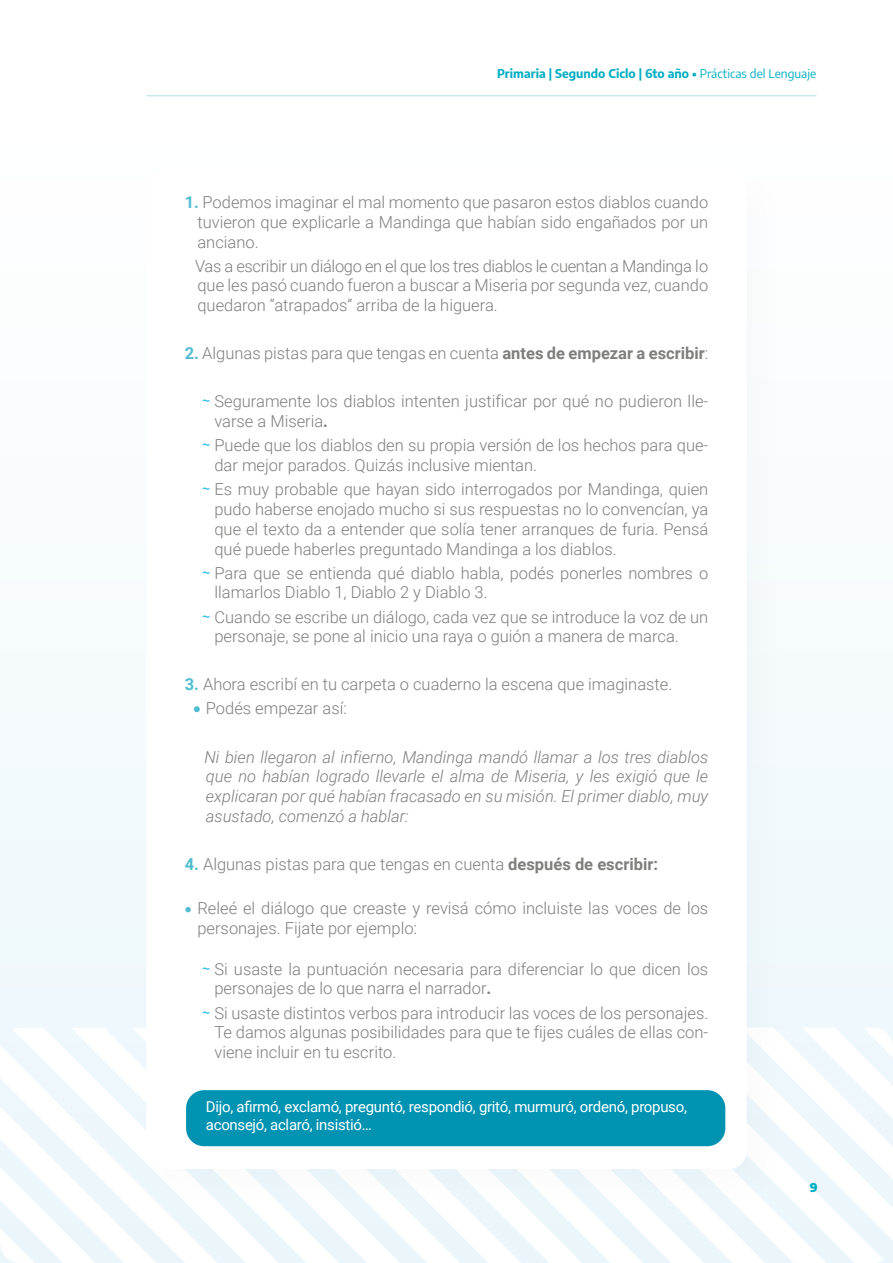
<style>
.page{position:relative;width:893px;height:1263px;background:#fff}
.page>*{position:absolute;margin:0;border:0;box-sizing:border-box;transform-origin:0 0}
.t1{font:300 16.5px/19.8px "Roboto";color:#7e7e7d}
.t2{font:italic 300 16.5px/19.8px "Roboto";color:#7e7e7d;text-align:justify}
.t3{font:15px/18px "Roboto";letter-spacing:-.02em;color:#fff}
.t4{font:700 12px "Encode Sans";color:#00aec3}
.t5{font:900 12px "Encode Sans";color:#00aec3}
.s1{font-weight:400}
.s2{font-weight:700;color:#50bed0}
.s3{font-weight:700}
.s4{font-family:"Encode Sans";font-weight:500;color:#33c0f3}
.s5{color:#50bed0}
</style>
<div class="page">
<div style="left:0;top:111px;width:893px;height:1152px;background:#f8fcfe"></div>
<svg style="left:582px;top:1218px;width:37px;height:45px"></svg>
<svg style="left:521px;top:1218px;width:61px;height:45px"></svg>
<svg style="left:460px;top:1218px;width:61px;height:45px"></svg>
<svg style="left:400px;top:1218px;width:60px;height:45px"></svg>
<svg style="left:339px;top:1218px;width:61px;height:45px"></svg>
<svg style="left:279px;top:1218px;width:60px;height:45px"></svg>
<svg style="left:619px;top:1179px;width:265px;height:84px"></svg>
<svg style="left:12px;top:1096px;width:267px;height:167px"></svg>
<svg style="left:796px;top:1096px;width:97px;height:83px"></svg>
<svg style="left:0;top:1106px;width:157px;height:157px"></svg>
<div style="left:132px;top:155px;width:664px;height:1063px;background:#f7fbfc"></div>
<div style="left:146px;top:169px;width:601px;height:1000px;background:#fff;border-radius:18px"></div>
<hr style="left:146px;top:95px;width:670px;height:1px;background:#cce8ef">
<div style="left:186px;top:1090px;width:539px;height:56px;background:#0193b1;border-radius:18px"></div>
<p class="t4" style="left:497px;top:65px;width:321px">Primaria | Segundo Ciclo | 6to año • <span class="s1">Prácticas del Lenguaje</span></p>
<p class="t1" style="left:197px;top:192px;width:512px;text-align:justify;text-indent:-13px"><span class="s2">1.</span> Podemos imaginar el mal momento que pasaron estos diablos cuando tuvieron que explicarle a Mandinga que habían sido engañados por un anciano.</p>
<p class="t1" style="left:195px;top:255px;width:515px;text-align:justify">Vas a escribir un diálogo en el que los tres diablos le cuentan a Mandinga lo que les pasó cuando fueron a buscar a Miseria por segunda vez, cuando quedaron “atrapados” arriba de la higuera.</p>
<p class="t1" style="left:185px;top:343px;width:525px"><span class="s2">2.</span> Algunas pistas para que tengas en cuenta <span class="s3">antes de empezar a escribir</span>:</p>
<p class="t1" style="left:214px;top:391px;width:495px;text-indent:-13px"><span class="s4">~</span> Seguramente los diablos intenten justificar por qué no pudieron lle&shy;varse a Miseria<span class="s3">.</span></p>
<p class="t1" style="left:214px;top:435px;width:495px;text-indent:-13px"><span class="s4">~</span> Puede que los diablos den su propia versión de los hechos para que&shy;dar mejor parados. Quizás inclusive mientan.</p>
<p class="t1" style="left:214px;top:479px;width:495px;text-align:justify;text-indent:-13px"><span class="s4">~</span> Es muy probable que hayan sido interrogados por Mandinga, quien pudo haberse enojado mucho si sus respuestas no lo convencían, ya que el texto da a entender que solía tener arranques de furia. Pensá qué puede haberles preguntado Mandinga a los diablos.</p>
<p class="t1" style="left:214px;top:562px;width:495px;text-indent:-13px"><span class="s4">~</span> Para que se entienda qué diablo habla, podés ponerles nombres o llamarlos Diablo 1, Diablo 2 y Diablo 3.</p>
<p class="t1" style="left:214px;top:606px;width:495px;text-indent:-13px"><span class="s4">~</span> Cuando se escribe un diálogo, cada vez que se introduce la voz de un personaje, se pone al inicio una raya o guión a manera de marca.</p>
<p class="t1" style="left:185px;top:674px;width:489px"><span class="s2">3.</span> Ahora escribí en tu carpeta o cuaderno la escena que imaginaste.</p>
<p class="t1" style="left:193px;top:698px;width:155px"><span class="s5">•</span> Podés empezar así:</p>
<p class="t2" style="left:204px;top:746px;width:505px">Ni bien llegaron al infierno, Mandinga mandó llamar a los tres diablos que no habían logrado llevarle el alma de Miseria, y les exigió que le explicaran por qué habían fracasado en su misión. El primer diablo, muy asustado, comenzó a hablar:</p>
<p class="t1" style="left:185px;top:854px;width:475px"><span class="s2">4.</span> Algunas pistas para que tengas en cuenta <span class="s3">después de escribir:</span></p>
<p class="t1" style="left:197px;top:897px;width:512px;text-indent:-13px"><span class="s5">•</span> Releé el diálogo que creaste y revisá cómo incluiste las voces de los personajes. Fijate por ejemplo:</p>
<p class="t1" style="left:214px;top:958px;width:495px;text-indent:-13px"><span class="s4">~</span> Si usaste la puntuación necesaria para diferenciar lo que dicen los personajes de lo que narra el narrador<span class="s3">.</span></p>
<p class="t1" style="left:214px;top:1002px;width:495px;text-align:justify;text-indent:-13px"><span class="s4">~</span> Si usaste distintos verbos para introducir las voces de los personajes.<br>Te damos algunas posibilidades para que te fijes cuáles de ellas con&shy;viene incluir en tu escrito.</p>
<p class="t3" style="left:206px;top:1097px;width:482px">Dijo, afirmó, exclamó, preguntó, respondió, gritó, murmuró, ordenó, propuso, aconsejó, aclaró, insistió…</p>
<p class="t5" style="left:810px;top:1178px;width:9px">9</p>
</div>
